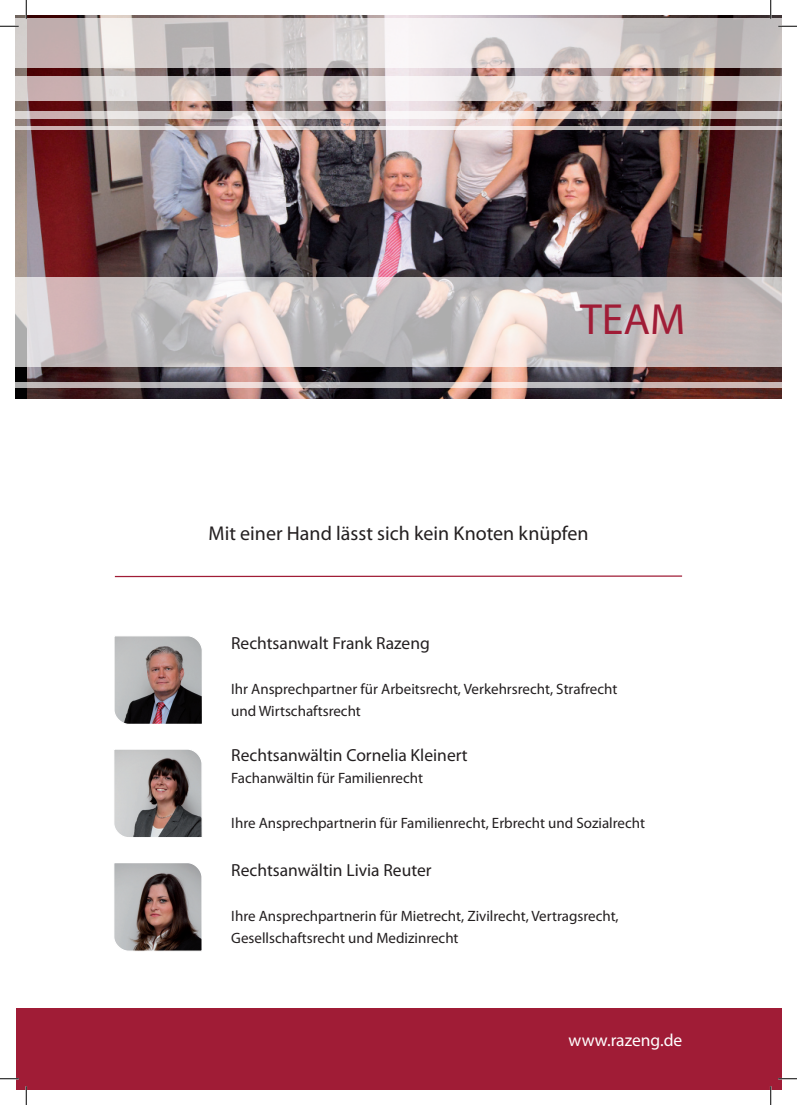
<style>
.page{position:relative;width:797px;height:1105px;background:#fff}
.page>*{position:absolute;margin:0;border:0;box-sizing:border-box;transform-origin:0 0}
.t1{font:43.75px "Myriad Pro";color:#a01c36}
.t2{font:20px "Myriad Pro";color:#231f20}
.t3{font:17.5px "Myriad Pro";color:#231f20}
.t4{font:17.5px "Myriad Pro";color:#fff}
.t5{font:15px/22.5px "Myriad Pro";color:#231f20}
</style>
<div class="page">
<div style="left:16px;top:1008px;width:765px;height:81px;background:#a01c36"></div>
<img style="left:16px;top:16px;width:765px;height:382px">
<svg style="left:16px;top:77px;width:765px;height:24px;background:#d8cfcd"></svg>
<svg style="left:16px;top:111px;width:765px;height:7px;background:#d8cfce"></svg>
<svg style="left:16px;top:126px;width:765px;height:4px"></svg>
<svg style="left:16px;top:382px;width:765px;height:6px;background:#c6bdbe"></svg>
<svg style="left:16px;top:277px;width:765px;height:89px;background:#cbc2c2"></svg>
<svg style="left:16px;top:18px;width:765px;height:50px;background:#d6cfcf"></svg>
<svg style="left:114px;top:575px;width:569px;height:3px"></svg>
<svg style="left:114px;top:863px;width:88px;height:88px;background:#857a79"></svg>
<img style="left:114px;top:636px;width:88px;height:88px">
<svg style="left:114px;top:749px;width:88px;height:88px;background:#968f8e"></svg>
<svg style="left:0;top:25px;width:19px;height:2px"></svg>
<svg style="left:778px;top:25px;width:19px;height:2px"></svg>
<svg style="left:0;top:1078px;width:19px;height:1px"></svg>
<svg style="left:778px;top:1078px;width:19px;height:1px"></svg>
<svg style="left:25px;top:0;width:2px;height:19px"></svg>
<svg style="left:25px;top:1086px;width:2px;height:19px"></svg>
<svg style="left:770px;top:0;width:1px;height:19px"></svg>
<svg style="left:770px;top:1086px;width:1px;height:19px"></svg>
<h1 class="t1" style="left:580px;top:292px;width:107px">TEAM</h1>
<h2 class="t2" style="left:208px;top:521px;width:382px">Mit einer Hand lässt sich kein Knoten knüpfen</h2>
<p class="t3" style="left:231px;top:632px;width:200px">Rechtsanwalt Frank Razeng</p>
<p class="t5" style="left:231px;top:677px;width:388px">Ihr Ansprechpartner für Arbeitsrecht, Verkehrsrecht, Strafrecht und Wirtschaftsrecht</p>
<p class="t3" style="left:231px;top:744px;width:238px">Rechtsanwältin Cornelia Kleinert</p>
<p class="t5" style="left:231px;top:767px;width:193px">Fachanwältin für Familienrecht</p>
<p class="t5" style="left:231px;top:812px;width:415px">Ihre Ansprechpartnerin für Familienrecht, Erbrecht und Sozialrecht</p>
<p class="t3" style="left:231px;top:859px;width:202px">Rechtsanwältin Livia Reuter</p>
<p class="t5" style="left:231px;top:904px;width:389px">Ihre Ansprechpartnerin für Mietrecht, Zivilrecht, Vertragsrecht,<br>Gesellschaftsrecht und Medizinrecht</p>
<p class="t4" style="left:568px;top:1029px;width:115px">www.razeng.de</p>
</div>
